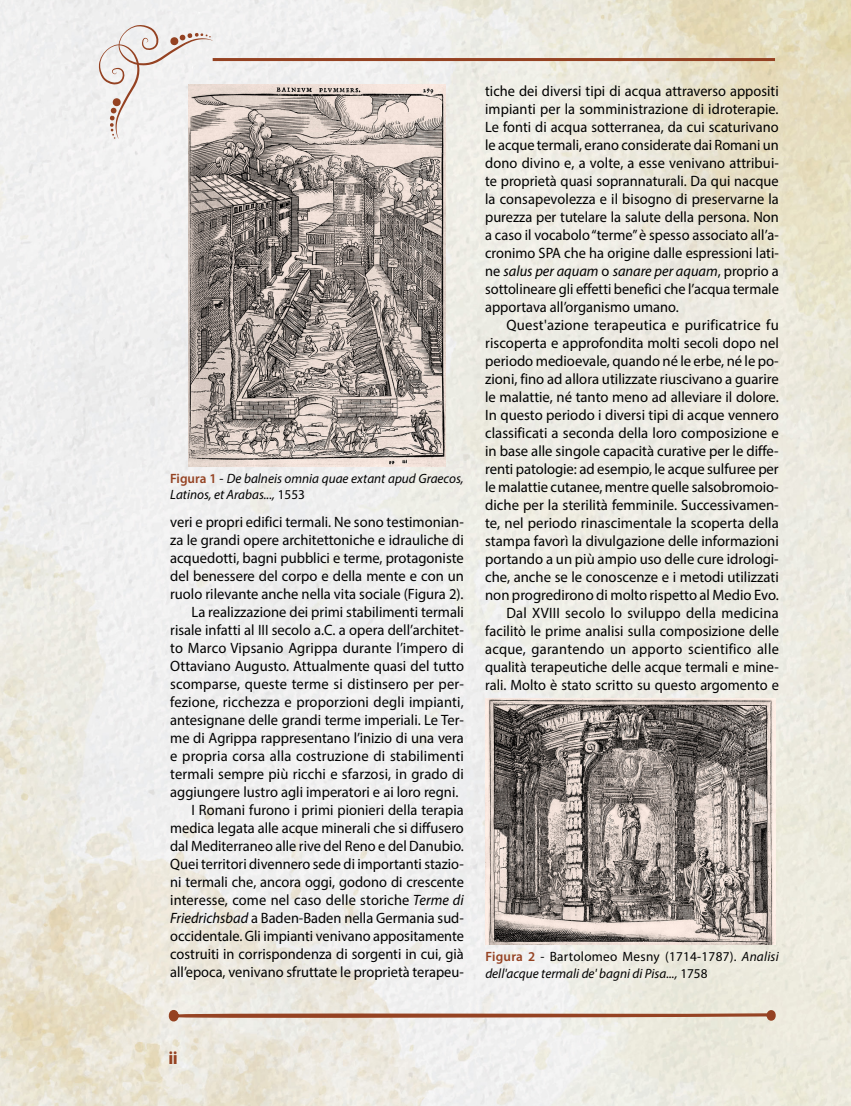
<style>
.page{position:relative;width:851px;height:1106px;background:#fff}
.page>*{position:absolute;margin:0;border:0;box-sizing:border-box;transform-origin:0 0}
.t1{font:900 condensed 18px "Myriad Pro";color:#954222}
.t2{font:15px/18px "Myriad Pro";color:#000;text-align:right}
.t3{font:15px/18px "Myriad Pro";color:#000;text-align:justify;scale:.96 1}
.t4{font:italic 13.5px/16.2px "Myriad Pro";color:#000}
.s1{font-weight:600;font-style:normal;color:#954222}
.s2{font-style:normal}
.s3{font-style:italic}
</style>
<div class="page">
<img style="left:0;top:0;width:850px;height:1106px">
<svg style="left:99px;top:25px;width:114px;height:114px"></svg>
<hr style="left:213px;top:58px;width:561px;height:3px;background:#954222">
<svg style="left:167px;top:1009px;width:610px;height:13px;background:#d2b8aa"></svg>
<img style="left:189px;top:85px;width:257px;height:381px">
<img style="left:485px;top:698px;width:290px;height:246px">
<p class="t4" style="left:170px;top:470px;width:295px"><span class="s1">Figura 1</span> <span class="s2">-</span> De balneis omnia quae extant apud Graecos,<br>Latinos, et Arabas..., <span class="s2">1553</span></p>
<p class="t2" style="left:170px;top:512px;width:295px">veri e propri edifici termali. Ne sono testimonian-</p>
<p class="t2" style="left:170px;top:530px;width:295px">za le grandi opere architettoniche e idrauliche di</p>
<p class="t2" style="left:170px;top:548px;width:295px">acquedotti, bagni pubblici e terme, protagoniste</p>
<p class="t2" style="left:170px;top:566px;width:295px">del benessere del corpo e della mente e con un</p>
<p class="t2" style="left:170px;top:584px;width:295px">ruolo rilevante anche nella vita sociale (Figura 2).</p>
<p class="t2" style="left:191px;top:602px;width:274px">La realizzazione dei primi stabilimenti termali</p>
<p class="t2" style="left:170px;top:620px;width:295px">risale infatti al III secolo a.C. a opera dell’architet-</p>
<p class="t2" style="left:170px;top:638px;width:295px">to Marco Vipsanio Agrippa durante l’impero di</p>
<p class="t2" style="left:170px;top:656px;width:295px">Ottaviano Augusto. Attualmente quasi del tutto</p>
<p class="t2" style="left:170px;top:674px;width:295px">scomparse, queste terme si distinsero per per-</p>
<p class="t2" style="left:170px;top:692px;width:295px">fezione, ricchezza e proporzioni degli impianti,</p>
<p class="t2" style="left:170px;top:710px;width:295px">antesignane delle grandi terme imperiali. Le Ter-</p>
<p class="t2" style="left:170px;top:728px;width:295px">me di Agrippa rappresentano l’inizio di una vera</p>
<p class="t2" style="left:170px;top:746px;width:295px">e propria corsa alla costruzione di stabilimenti</p>
<p class="t2" style="left:170px;top:764px;width:295px">termali sempre più ricchi e sfarzosi, in grado di</p>
<p class="t2" style="left:170px;top:782px;width:290px">aggiungere lustro agli imperatori e ai loro regni.</p>
<p class="t3" style="left:191px;top:800px;width:285px">I Romani furono i primi pionieri della terapia</p>
<p class="t3" style="left:170px;top:818px;width:307px">medica legata alle acque minerali che si diffusero</p>
<p class="t3" style="left:170px;top:836px;width:307px">dal Mediterraneo alle rive del Reno e del Danubio.</p>
<p class="t3" style="left:170px;top:854px;width:307px">Quei territori divennero sede di importanti stazio-</p>
<p class="t3" style="left:170px;top:872px;width:307px">ni termali che, ancora oggi, godono di crescente</p>
<p class="t3" style="left:170px;top:890px;width:307px">interesse, come nel caso delle storiche <span class="s3">Terme di</span></p>
<p class="t3" style="left:170px;top:908px;width:307px"><span class="s3">Friedrichsbad</span> a Baden-Baden nella Germania sud-</p>
<p class="t3" style="left:170px;top:926px;width:307px">occidentale. Gli impianti venivano appositamente</p>
<p class="t3" style="left:170px;top:944px;width:307px">costruiti in corrispondenza di sorgenti in cui, già</p>
<p class="t3" style="left:170px;top:962px;width:307px">all’epoca, venivano sfruttate le proprietà terapeu-</p>
<p class="t3" style="left:485px;top:82px;width:307px">tiche dei diversi tipi di acqua attraverso appositi impianti per la somministrazione di idroterapie.<br>Le fonti di acqua sotterranea, da cui scaturivano le acque termali, erano considerate dai Romani un dono divino e, a volte, a esse venivano attribui&shy;te proprietà quasi soprannaturali. Da qui nacque la consapevolezza e il bisogno di preservarne la purezza per tutelare la salute della persona. Non a caso il vocabolo “terme” è spesso associato all’a&shy;cronimo SPA che ha origine dalle espressioni lati&shy;ne <span class="s3">salus per aquam</span> o <span class="s3">sanare per aquam</span>, proprio a sottolineare gli effetti benefici che l’acqua termale apportava all’organismo umano.</p>
<p class="t2" style="left:485px;top:316px;width:295px">Quest'azione terapeutica e purificatrice fu riscoperta e approfondita molti secoli dopo nel periodo medioevale, quando né le erbe, né le po&shy;zioni, fino ad allora utilizzate riuscivano a guarire le malattie, né tanto meno ad alleviare il dolore.<br>In questo periodo i diversi tipi di acque vennero classificati a seconda della loro composizione e in base alle singole capacità curative per le diffe&shy;renti patologie: ad esempio, le acque sulfuree per le malattie cutanee, mentre quelle salsobromoio&shy;diche per la sterilità femminile. Successivamen&shy;te, nel periodo rinascimentale la scoperta della stampa favorì la divulgazione delle informazioni portando a un più ampio uso delle cure idrologi&shy;che, anche se le conoscenze e i metodi utilizzati non progredirono di molto rispetto al Medio Evo.<br>Dal XVIII secolo lo sviluppo della medicina facilitò le prime analisi sulla composizione delle acque, garantendo un apporto scientifico alle qualità terapeutiche delle acque termali e mine&shy;rali. Molto è stato scritto su questo argomento e</p>
<p class="t4" style="left:485px;top:948px;width:295px"><span class="s1">Figura 2</span> <span class="s2">- Bartolomeo Mesny (1714-1787).</span> Analisi dell'acque termali de' bagni di Pisa..., <span class="s2">1758</span></p>
<p class="t1" style="left:169px;top:1047px;width:10px">ii</p>
</div>
